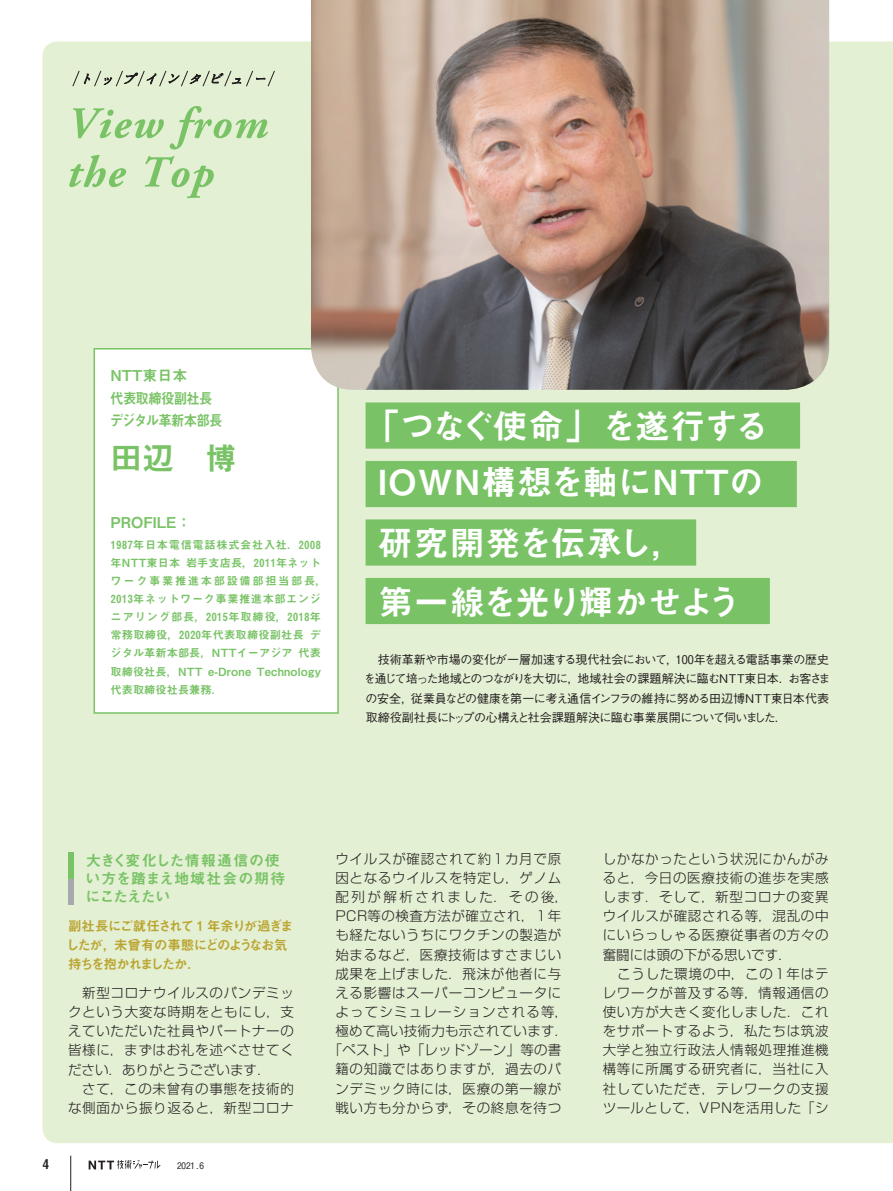
<style>
.page{position:relative;width:893px;height:1191px;background:#fff}
.page>*{position:absolute;margin:0;border:0;box-sizing:border-box;transform-origin:0 0}
.t1{font:34.5px/55.5px "Midashi Go Pro MB31";letter-spacing:.01em;color:#fff;text-align:center}
.t2{font:34.5px/58.5px "Midashi Go Pro MB31";letter-spacing:-.055em;color:#fff}
.t3{font:31.5px "Midashi Go Pro MB31";color:#79c366}
.t4{font:15px/18.3px "Midashi Go Pro MB31";letter-spacing:-.015em;color:#79c366}
.t5{font:15px/22.4px "Midashi Go Pro MB31";letter-spacing:-.06em;color:#79c366}
.t6{font:300 13.5px/19.2px "Shin Go Pro";letter-spacing:.05em;color:#231f20}
.t7{font:13.5px/19.2px "Midashi Go Pro MB31";letter-spacing:-.115em;color:#bba532}
.t8{font:13.5px "Midashi Go Pr 6 MB31";color:#231f20}
.t9{font:500 12px/19.2px "Gothic BBB Pro";letter-spacing:-.04em;color:#231f20}
.t10{font:11.25px/18px "Midashi Go Pro MB31";letter-spacing:.015em;color:#79c366}
.t11{font:500 9px "Gothic BBB Pr 6";color:#231f20}
</style>
<div class="page">
<div style="left:43px;top:41px;width:850px;height:1102px;background:#e4f0d4"></div>
<div style="left:68px;top:877px;width:6px;height:27px;background:#a8a9ad"></div>
<div style="left:68px;top:852px;width:6px;height:27px;background:#79c366"></div>
<svg style="left:73px;top:108px;width:91px;height:30px;background:#c1e1b0"></svg>
<svg style="left:170px;top:106px;width:98px;height:43px;background:#cbe5ba"></svg>
<svg style="left:69px;top:155px;width:57px;height:32px;background:#c0e0af"></svg>
<svg style="left:145px;top:156px;width:69px;height:42px;background:#c8e4b7"></svg>
<svg style="left:72px;top:70px;width:203px;height:17px;background:#c9d3bb"></svg>
<div style="left:94px;top:348px;width:245px;height:365px;background:#fff;border:2px solid #79c366"></div>
<img style="left:311px;top:0;width:518px;height:390px">
<div style="left:366px;top:402px;width:434px;height:46px;background:#79c366"></div>
<div style="left:366px;top:461px;width:431px;height:46px;background:#79c366"></div>
<div style="left:366px;top:519px;width:330px;height:46px;background:#79c366"></div>
<div style="left:366px;top:578px;width:404px;height:46px;background:#79c366"></div>
<svg style="left:89px;top:1160px;width:72px;height:9px"></svg>
<hr style="left:70px;top:1155px;width:1px;height:36px;background:#231f20">
<p class="t5" style="left:110px;top:363px;width:117px">NTT東日本　<br>代表取締役副社長　デジタル革新本部長</p>
<h2 class="t3" style="left:111px;top:433px;width:128px">田辺　博</h2>
<p class="t4" style="left:111px;top:511px;width:82px">PROFILE：</p>
<p class="t10" style="left:111px;top:534px;width:218px">1987年日本電信電話株式会社入社．2008年NTT東日本 岩手支店長，2011年ネットワーク事業推進本部設備部担当部長，<br>2013年ネットワーク事業推進本部エンジニアリング部長，2015年取締役，2018年常務取締役，2020年代表取締役副社長 デジタル革新本部長，NTTイーアジア 代表取締役社長，NTT e-Drone Technology代表取締役社長兼務．</p>
<h1 class="t1" style="left:365px;top:394px;width:406px">「つなぐ使命」を遂行する<br>IOWN構想を軸にNTTの</h1>
<h1 class="t2" style="left:378px;top:510px;width:364px">研究開発を伝承し，<br>第一線を光り輝かせよう</h1>
<p class="t9" style="left:364px;top:648px;width:468px">　技術革新や市場の変化が一層加速する現代社会において，100年を超える電話事業の歴史を通じて培った地域とのつながりを大切に，地域社会の課題解決に臨むNTT東日本．お客さまの安全，従業員などの健康を第一に考え通信インフラの維持に努める田辺博NTT東日本代表取締役副社長にトップの心構えと社会課題解決に臨む事業展開について伺いました．</p>
<p class="t4" style="left:86px;top:849px;width:201px">大きく変化した情報通信の使い方を踏まえ地域社会の期待にこたえたい</p>
<p class="t7" style="left:66px;top:914px;width:229px">副社長にご就任されて 1 年余りが過ぎましたが，未曾有の事態にどのようなお気持ちを抱かれましたか．</p>
<p class="t6" style="left:68px;top:981px;width:227px">　新型コロナウイルスのパンデミックという大変な時期をともにし，支えていただいた社員やパートナーの皆様に，まずはお礼を述べさせてください．ありがとうございます．<br>　さて，この未曾有の事態を技術的な側面から振り返ると，新型コロナ</p>
<p class="t8" style="left:43px;top:1153px;width:8px">4</p>
<p class="t11" style="left:177px;top:1158px;width:29px">2021.6</p>
<p class="t6" style="left:329px;top:847px;width:241px;text-align:center">ウイルスが確認されて約１カ月で原因となるウイルスを特定し，ゲノム配列が解析されました．その後，<br>PCR等の検査方法が確立され，１年も経たないうちにワクチンの製造が始まるなど，医療技術はすさまじい成果を上げました．飛沫が他者に与える影響はスーパーコンピュータによってシミュレーションされる等，極めて高い技術力も示されています．「ペスト」や「レッドゾーン」等の書籍の知識ではありますが，過去のパンデミック時には，医療の第一線が戦い方も分からず，その終息を待つ</p>
<p class="t6" style="left:603px;top:847px;width:227px">しかなかったという状況にかんがみると，今日の医療技術の進歩を実感します．そして，新型コロナの変異ウイルスが確認される等，混乱の中にいらっしゃる医療従事者の方々の奮闘には頭の下がる思いです．<br>　こうした環境の中，この１年はテレワークが普及する等，情報通信の使い方が大きく変化しました．これをサポートするよう，私たちは筑波大学と独立行政法人情報処理推進機構等に所属する研究者に，当社に入社していただき，テレワークの支援ツールとして，VPNを活用した「シ</p>
</div>
